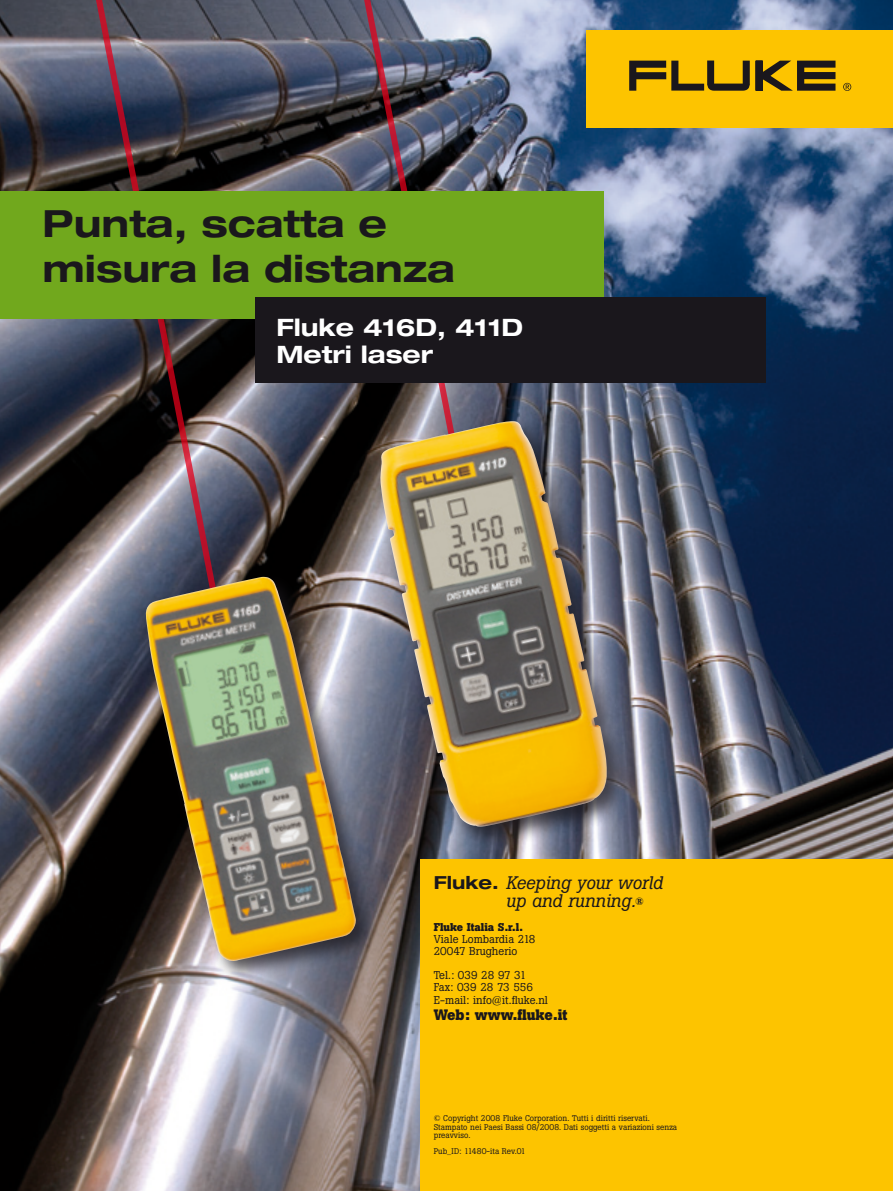
<style>
.page{position:relative;width:893px;height:1191px;background:#fff}
.page>*{position:absolute;margin:0;border:0;box-sizing:border-box;transform-origin:0 0}
.t1{font:700 expanded 37.5px/45px "Helvetica Neue";color:#1a171c}
.t2{font:700 expanded 24px/27px "Helvetica Neue";color:#fff}
.t3{font:italic 18px/18px "Boton";color:#1a171c}
.t4{font:700 15px "Boton";color:#1a171c}
.t5{font:11.25px/12px "Boton";color:#1a171c}
.t6{font:700 11.25px "Boton";color:#1a171c}
.t7{font:8.25px/8.2px "Boton";color:#1a171c}
.s1{font-family:"Helvetica Neue";font-weight:700;font-style:normal;font-stretch:expanded}
.s2{font-weight:500;font-style:normal;font-size:10.5px}
</style>
<div class="page">
<img style="left:0;top:0;width:893px;height:1191px">
<img style="left:360px;top:0;width:98px;height:447px">
<img style="left:92px;top:0;width:129px;height:609px">
<div style="left:587px;top:30px;width:306px;height:98px;background:#fdc400"></div>
<svg style="left:756px;top:61px;width:79px;height:30px"></svg>
<svg style="left:629px;top:61px;width:121px;height:30px"></svg>
<svg style="left:843px;top:83px;width:8px;height:8px"></svg>
<div style="left:0;top:191px;width:604px;height:128px;background:#71a81d"></div>
<div style="left:421px;top:859px;width:472px;height:332px;background:#fdc400"></div>
<div style="left:374px;top:415px;width:254px;height:432px;background:#1a171c;opacity:.75"></div>
<img style="left:380px;top:421px;width:227px;height:406px">
<div style="left:139px;top:570px;width:238px;height:411px;background:#1a171c;opacity:.75"></div>
<img style="left:146px;top:577px;width:210px;height:384px">
<div style="left:255px;top:298px;width:510px;height:85px;background:#1a171c"></div>
<h1 class="t1" style="left:43px;top:200px;width:414px">Punta, scatta e misura la distanza</h1>
<h2 class="t2" style="left:276px;top:313px;width:248px">Fluke 416D, 411D<br>Metri laser</h2>
<h3 class="t3" style="left:506px;top:874px;width:159px;text-indent:-72px"><span class="s1">Fluke.</span> Keeping your world up and running.<span class="s2">®</span></h3>
<h3 class="t6" style="left:434px;top:921px;width:91px">Fluke Italia S.r.l.</h3>
<h3 class="t5" style="left:434px;top:933px;width:103px">Viale Lombardia 218<br>20047 Brugherio</h3>
<h3 class="t5" style="left:434px;top:969px;width:116px">Tel.: 039 28 97 31<br>Fax: 039 28 73 556<br>E-mail: info@it.fluke.nl</h3>
<h3 class="t4" style="left:434px;top:1005px;width:135px">Web: www.fluke.it</h3>
<p class="t7" style="left:434px;top:1114px;width:245px">© Copyright 2008 Fluke Corporation. Tutti i diritti riservati.<br>Stampato nei Paesi Bassi 08/2008. Dati soggetti a variazioni senza preavviso.</p>
<p class="t7" style="left:434px;top:1147px;width:94px">Pub_ID: 11480-ita Rev.01</p>
</div>
